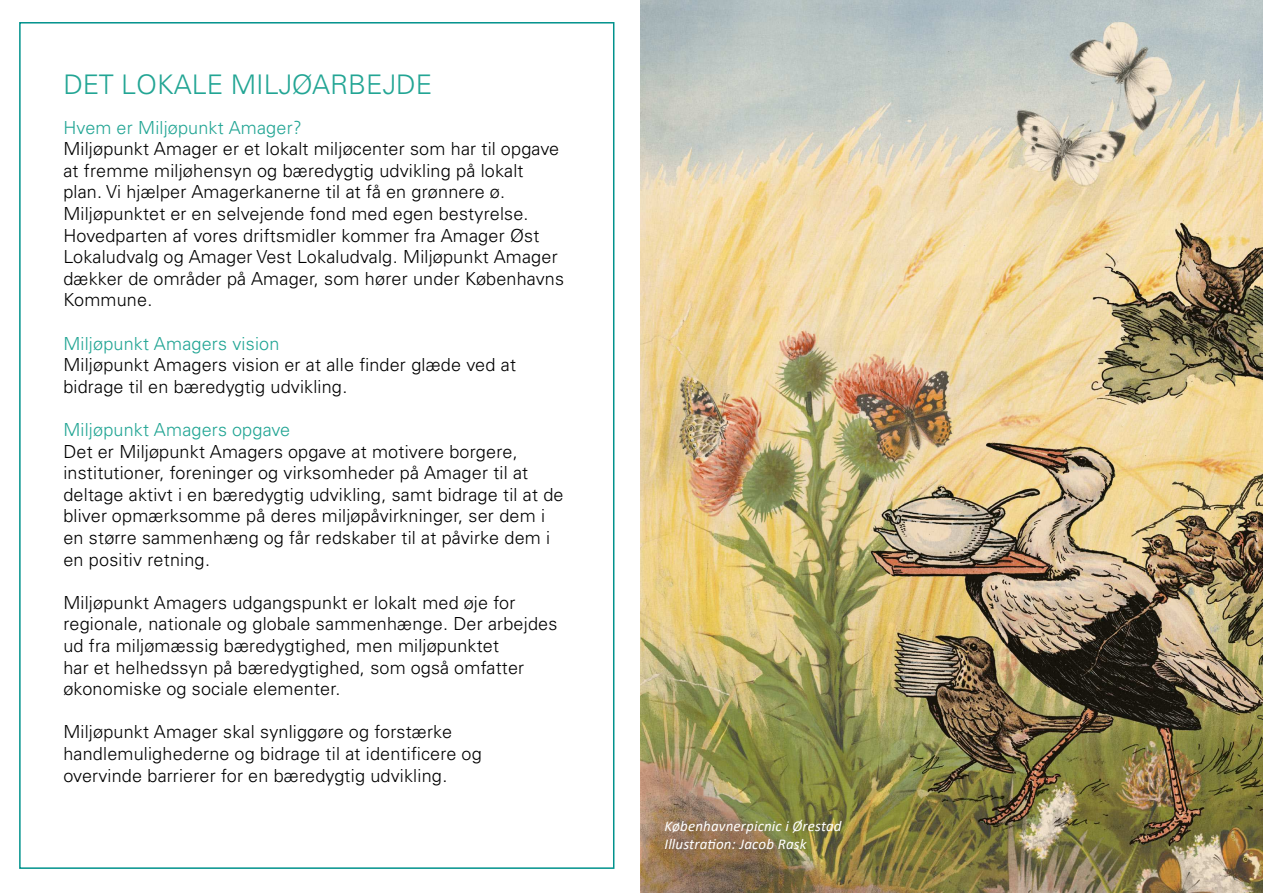
<style>
.page{position:relative;width:1263px;height:893px;background:#fff}
.page>*{position:absolute;margin:0;border:0;box-sizing:border-box;transform-origin:0 0}
.t1{font:300 27px "Univers LT Pro 45";color:#22a594}
.t2{font:300 18px/21.6px "Univers LT Pro 45";letter-spacing:.01em;color:#000}
.t3{font:300 18px "Univers LT Pro 45";letter-spacing:.01em;color:#22a594}
.t4{font:italic 15px/18px "Calibri";letter-spacing:.01em;color:#fff}
</style>
<div class="page">
<img style="left:641px;top:0;width:622px;height:893px">
<h1 class="t1" style="left:63px;top:68px;width:370px">DET LOKALE MILJØARBEJDE</h1>
<p class="t3" style="left:63px;top:116px;width:240px">Hvem er Miljøpunkt Amager?</p>
<p class="t2" style="left:63px;top:137px;width:502px">Miljøpunkt Amager er et lokalt miljøcenter som har til opgave at fremme miljøhensyn og bæredygtig udvikling på lokalt plan. Vi hjælper Amagerkanerne til at få en grønnere ø.<br>Miljøpunktet er en selvejende fond med egen bestyrelse.<br>Hovedparten af vores driftsmidler kommer fra Amager Øst Lokaludvalg og Amager Vest Lokaludvalg. Miljøpunkt Amager dækker de områder på Amager, som hører under Københavns Kommune.</p>
<p class="t3" style="left:63px;top:332px;width:217px">Miljøpunkt Amagers vision</p>
<p class="t2" style="left:63px;top:353px;width:454px">Miljøpunkt Amagers vision er at alle finder glæde ved at bidrage til en bæredygtig udvikling.</p>
<p class="t3" style="left:63px;top:419px;width:228px">Miljøpunkt Amagers opgave</p>
<p class="t2" style="left:63px;top:440px;width:502px">Det er Miljøpunkt Amagers opgave at motivere borgere, institutioner, foreninger og virksomheder på Amager til at deltage aktivt i en bæredygtig udvikling, samt bidrage til at de bliver opmærksomme på deres miljøpåvirkninger, ser dem i en større sammenhæng og får redskaber til at påvirke dem i en positiv retning.</p>
<p class="t2" style="left:63px;top:591px;width:495px">Miljøpunkt Amagers udgangspunkt er lokalt med øje for regionale, nationale og globale sammenhænge. Der arbejdes ud fra miljømæssig bæredygtighed, men miljøpunktet<br>har et helhedssyn på bæredygtighed, som også omfatter økonomiske og sociale elementer.</p>
<p class="t2" style="left:63px;top:721px;width:420px">Miljøpunkt Amager skal synliggøre og forstærke handlemulighederne og bidrage til at identificere og overvinde barrierer for en bæredygtig udvikling.</p>
<p class="t4" style="left:664px;top:816px;width:179px">Københavnerpicnic i Ørestad<br>Illustration: Jacob Rask</p>
</div>
